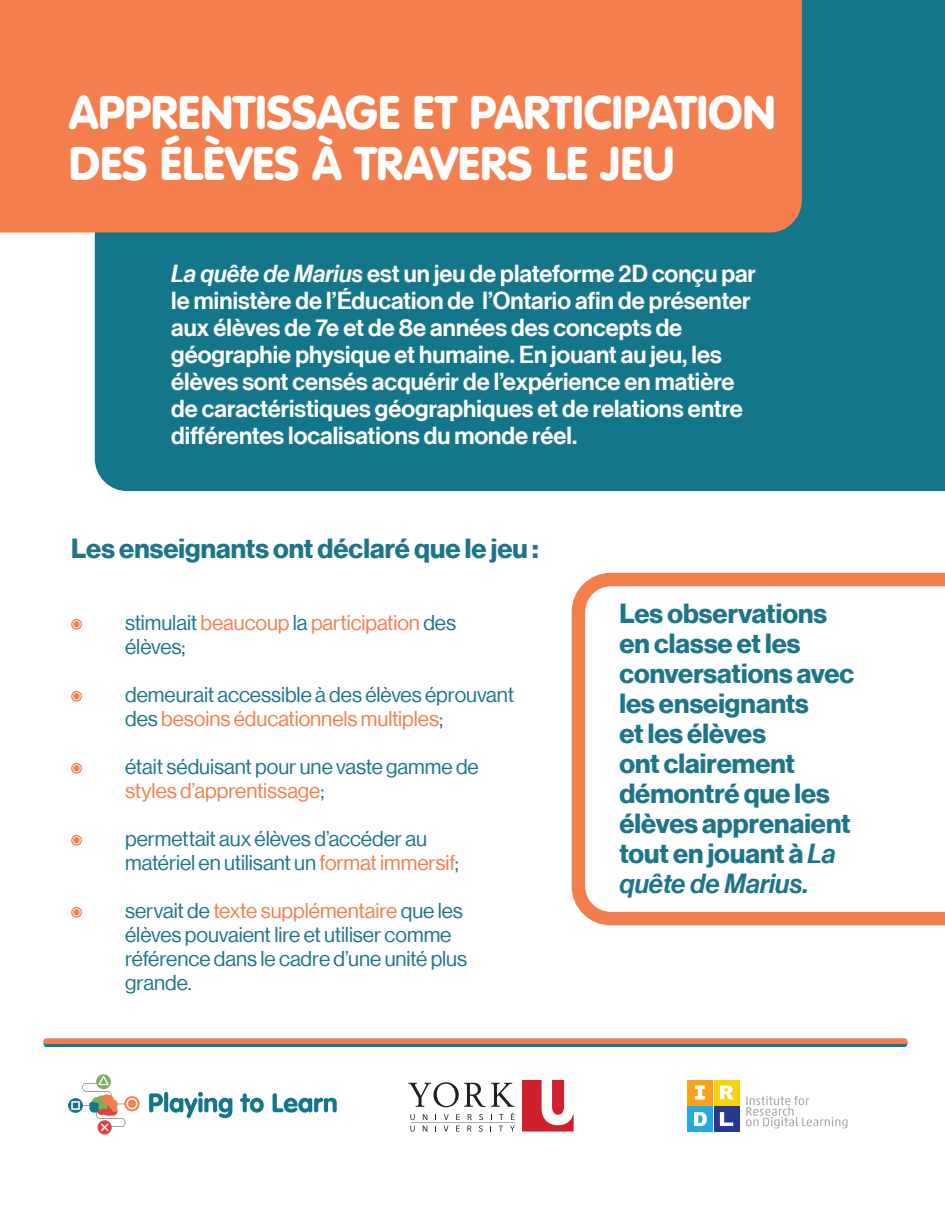
<style>
.page{position:relative;width:945px;height:1215px;background:#fff}
.page>*{position:absolute;margin:0;border:0;box-sizing:border-box;transform-origin:0 0}
.main{font:900 46.5px/51px "VAG Rounded Std";letter-spacing:.005em;color:#fff}
.pp1{font:27px/30px "N Haas Grotesk DS Pro 75 Bd";color:#1d758a}
.pp1-2{font:24px/27px "N Haas Grotesk DS Pro 65 Md";color:#fff}
.pp1-3{font:21px/24px "N Haas Grotesk DS Pro 55 Rg";letter-spacing:-.005em;color:#1d758a}
.s1{font-family:"N Haas Grotesk DS Pro 66 Md It"}
.s2{color:#f47e4e}
</style>
<div class="page">
<svg style="left:410px;top:1114px;width:5px;height:6px"></svg>
<svg style="left:423px;top:1114px;width:4px;height:6px"></svg>
<svg style="left:444px;top:1114px;width:5px;height:6px"></svg>
<svg style="left:456px;top:1114px;width:4px;height:6px"></svg>
<svg style="left:468px;top:1114px;width:4px;height:6px"></svg>
<svg style="left:479px;top:1114px;width:4px;height:6px"></svg>
<svg style="left:499px;top:1114px;width:4px;height:6px"></svg>
<svg style="left:511px;top:1113px;width:4px;height:7px"></svg>
<svg style="left:410px;top:1126px;width:5px;height:6px"></svg>
<svg style="left:423px;top:1126px;width:4px;height:6px"></svg>
<svg style="left:444px;top:1126px;width:5px;height:6px"></svg>
<svg style="left:456px;top:1126px;width:4px;height:6px"></svg>
<svg style="left:467px;top:1126px;width:5px;height:6px"></svg>
<svg style="left:479px;top:1126px;width:4px;height:6px"></svg>
<svg style="left:499px;top:1126px;width:4px;height:6px"></svg>
<svg style="left:510px;top:1126px;width:5px;height:6px"></svg>
<hr style="left:410px;top:1122px;width:105px;height:1px;background:#231f20">
<svg style="left:408px;top:1082px;width:106px;height:25px"></svg>
<svg style="left:522px;top:1080px;width:52px;height:52px"></svg>
<div style="left:714px;top:1080px;width:25px;height:25px;background:#f8d110"></div>
<div style="left:687px;top:1080px;width:26px;height:25px;background:#f9a31b"></div>
<div style="left:687px;top:1106px;width:26px;height:26px;background:#24aae1"></div>
<div style="left:714px;top:1106px;width:25px;height:26px;background:#283890"></div>
<svg style="left:720px;top:1086px;width:14px;height:13px"></svg>
<svg style="left:694px;top:1112px;width:13px;height:14px"></svg>
<svg style="left:720px;top:1112px;width:13px;height:14px"></svg>
<svg style="left:695px;top:1086px;width:10px;height:13px"></svg>
<svg style="left:746px;top:1096px;width:102px;height:32px"></svg>
<div style="left:43px;top:1039px;width:864px;height:8px;background:#1d758a"></div>
<div style="left:43px;top:1039px;width:864px;height:5px;background:#f47e4e;border-radius:3px"></div>
<img style="left:69px;top:1074px;width:71px;height:61px">
<svg style="left:149px;top:1093px;width:14px;height:19px"></svg>
<svg style="left:164px;top:1092px;width:4px;height:20px"></svg>
<svg style="left:170px;top:1092px;width:62px;height:26px"></svg>
<svg style="left:240px;top:1093px;width:24px;height:20px"></svg>
<svg style="left:273px;top:1093px;width:64px;height:20px"></svg>
<div style="left:95px;top:0;width:850px;height:491px;background:#14768a"></div>
<div style="left:0;top:0;width:802px;height:233px;background:#f47e4e"></div>
<svg style="left:71px;top:619px;width:11px;height:11px"></svg>
<svg style="left:72px;top:620px;width:9px;height:8px"></svg>
<svg style="left:71px;top:691px;width:11px;height:11px"></svg>
<svg style="left:72px;top:692px;width:9px;height:8px"></svg>
<svg style="left:71px;top:763px;width:11px;height:11px"></svg>
<svg style="left:72px;top:764px;width:9px;height:8px"></svg>
<svg style="left:71px;top:835px;width:11px;height:11px"></svg>
<svg style="left:72px;top:836px;width:9px;height:8px"></svg>
<svg style="left:71px;top:907px;width:11px;height:11px"></svg>
<svg style="left:72px;top:908px;width:9px;height:8px"></svg>
<svg style="left:572px;top:573px;width:373px;height:352px"></svg>
<p class="main" style="left:69px;top:88px;width:708px">APPRENTISSAGE ET PARTICIPATION<br>DES ÉLÈVES À TRAVERS LE JEU</p>
<p class="pp1-2" style="left:171px;top:261px;width:586px"><span class="s1">La quête de Marius</span> est un jeu de plateforme 2D conçu par le ministère de l’Éducation de l’Ontario afin de présenter aux élèves de 7e et de 8e années des concepts de géographie physique et humaine. En jouant au jeu, les élèves sont censés acquérir de l’expérience en matière de caractéristiques géographiques et de relations entre différentes localisations du monde réel.</p>
<p class="pp1" style="left:71px;top:534px;width:469px">Les enseignants ont déclaré que le jeu :</p>
<p class="pp1-3" style="left:125px;top:610px;width:332px">stimulait <span class="s2">beaucoup</span> la <span class="s2">participation</span> des élèves;</p>
<p class="pp1-3" style="left:125px;top:682px;width:390px">demeurait accessible à des élèves éprouvant des <span class="s2">besoins éducationnels multiples</span>;</p>
<p class="pp1-3" style="left:125px;top:754px;width:355px">était séduisant pour une vaste gamme de <span class="s2">styles d’apprentissage</span>;</p>
<p class="pp1-3" style="left:125px;top:826px;width:335px">permettait aux élèves d’accéder au matériel en utilisant un <span class="s2">format immersif</span>;</p>
<p class="pp1-3" style="left:125px;top:898px;width:344px">servait de <span class="s2">texte supplémentaire</span> que les élèves pouvaient lire et utiliser comme référence dans le cadre d’une unité plus grande.</p>
<p class="pp1" style="left:619px;top:599px;width:236px">Les observations en classe et les conversations avec les enseignants<br>et les élèves<br>ont clairement démontré que les élèves apprenaient tout en jouant à <span class="s1">La quête de Marius.</span></p>
</div>
